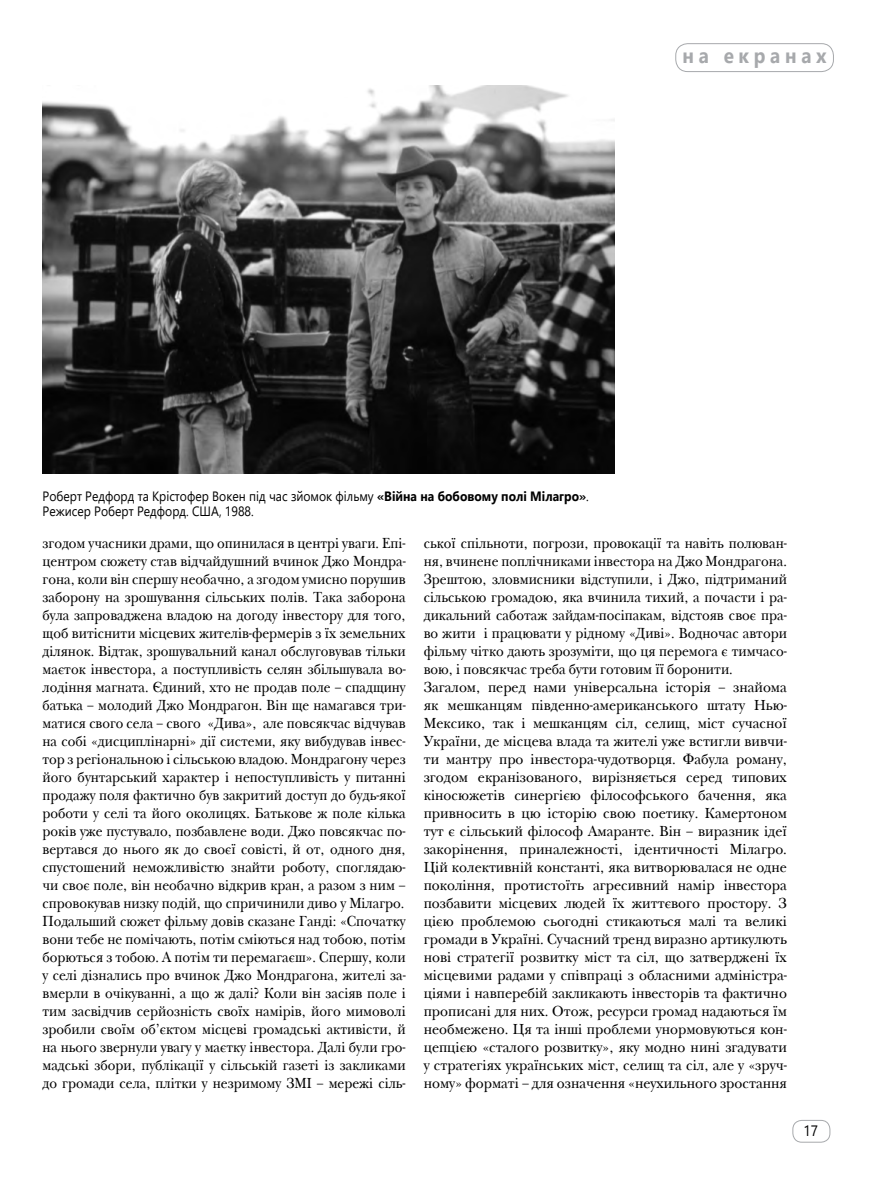
<style>
.page{position:relative;width:872px;height:1204px;background:#fff}
.page>*{position:absolute;margin:0;border:0;box-sizing:border-box;transform-origin:0 0}
.t1{font:700 21px "Segoe UI";letter-spacing:.25em;color:#a7a9ac;scale:.9 1}
.t2{font:15px/18px "New Baskerville CTT";color:#000;text-align:justify;scale:.9 1}
.t3{font:15px "Segoe UI";color:#000;scale:.9 1}
.t4{font:13.5px/15px "Segoe UI";color:#000;scale:.9 1}
.s1{font-weight:700}
</style>
<div class="page">
<div style="left:792px;top:1119px;width:38px;height:23px;border:1px solid #a7a9ac;border-radius:9px"></div>
<img style="left:43px;top:85px;width:572px;height:388px">
<div style="left:675px;top:43px;width:159px;height:29px;border:1px solid #a7a9ac;border-radius:12px"></div>
<h1 class="t1" style="left:682px;top:36px;width:162px">на екранах</h1>
<p class="t4" style="left:43px;top:487px;width:608px">Роберт Редфорд та Крістофер Вокен під час зйомок фільму <span class="s1">«Війна на бобовому полі Мілагро»</span>.<br>Режисер Роберт Редфорд. США, 1988.</p>
<p class="t2" style="left:43px;top:534px;width:405px">згодом учасники драми, що опинилася в центрі уваги. Епі&shy;центром сюжету став відчайдушний вчинок Джо Мондра&shy;гона, коли він спершу необачно, а згодом умисно порушив заборону на зрошування сільських полів. Така заборона була запроваджена владою на догоду інвестору для того, щоб витіснити місцевих жителів-фермерів з їх земельних ділянок. Відтак, зрошувальний канал обслуговував тільки маєток інвестора, а поступливість селян збільшувала во&shy;лодіння магната. Єдиний, хто не продав поле – спадщину батька – молодий Джо Мондрагон. Він ще намагався три&shy;матися свого села – свого «Дива», але повсякчас відчував на собі «дисциплінарні» дії системи, яку вибудував інвес&shy;тор з регіональною і сільською владою. Мондрагону через його бунтарський характер і непоступливість у питанні продажу поля фактично був закритий доступ до будь-якої роботи у селі та його околицях. Батькове ж поле кілька років уже пустувало, позбавлене води. Джо повсякчас по&shy;вертався до нього як до своєї совісті, й от, одного дня, спустошений неможливістю знайти роботу, споглядаю&shy;чи своє поле, він необачно відкрив кран, а разом з ним – спровокував низку подій, що спричинили диво у Мілагро.<br>Подальший сюжет фільму довів сказане Ганді: «Спочатку вони тебе не помічають, потім сміються над тобою, потім борються з тобою. А потім ти перемагаєш». Спершу, коли у селі дізнались про вчинок Джо Мондрагона, жителі за&shy;вмерли в очікуванні, а що ж далі? Коли він засіяв поле і тим засвідчив серйозність своїх намірів, його мимоволі зробили своїм об’єктом місцеві громадські активісти, й на нього звернули увагу у маєтку інвестора. Далі були гро&shy;мадські збори, публікації у сільській газеті із закликами до громади села, плітки у незримому ЗМІ – мережі сіль-</p>
<p class="t2" style="left:424px;top:534px;width:405px;text-align:left">ської спільноти, погрози, провокації та навіть полюван&shy;ня, вчинене поплічниками інвестора на Джо Мондрагона.<br>Зрештою, зловмисники відступили, і Джо, підтриманий сільською громадою, яка вчинила тихий, а почасти і ра&shy;дикальний саботаж зайдам-посіпакам, відстояв своє пра&shy;во жити і працювати у рідному «Диві». Водночас автори фільму чітко дають зрозуміти, що ця перемога є тимчасо&shy;вою, і повсякчас треба бути готовим її боронити.<br>Загалом, перед нами універсальна історія – знайома як мешканцям південно-американського штату Нью-Мексико, так і мешканцям сіл, селищ, міст сучасної України, де місцева влада та жителі уже встигли вивчи&shy;ти мантру про інвестора-чудотворця. Фабула роману, згодом екранізованого, вирізняється серед типових кіносюжетів синергією філософського бачення, яка привносить в цю історію свою поетику. Камертоном тут є сільський філософ Амаранте. Він – виразник ідеї закорінення, приналежності, ідентичності Мілагро.<br>Цій колективній константі, яка витворювалася не одне покоління, протистоїть агресивний намір інвестора позбавити місцевих людей їх життєвого простору. З цією проблемою сьогодні стикаються малі та великі громади в Україні. Сучасний тренд виразно артикулють нові стратегії розвитку міст та сіл, що затверджені їх місцевими радами у співпраці з обласними адміністра&shy;ціями і навперебій закликають інвесторів та фактично прописані для них. Отож, ресурси громад надаються їм необмежено. Ця та інші проблеми унормовуються кон&shy;цепцією «сталого розвитку», яку модно нині згадувати у стратегіях українських міст, селищ та сіл, але у «зруч&shy;ному» форматі – для означення «неухильного зростання</p>
<p class="t3" style="left:803px;top:1116px;width:18px">17</p>
</div>
